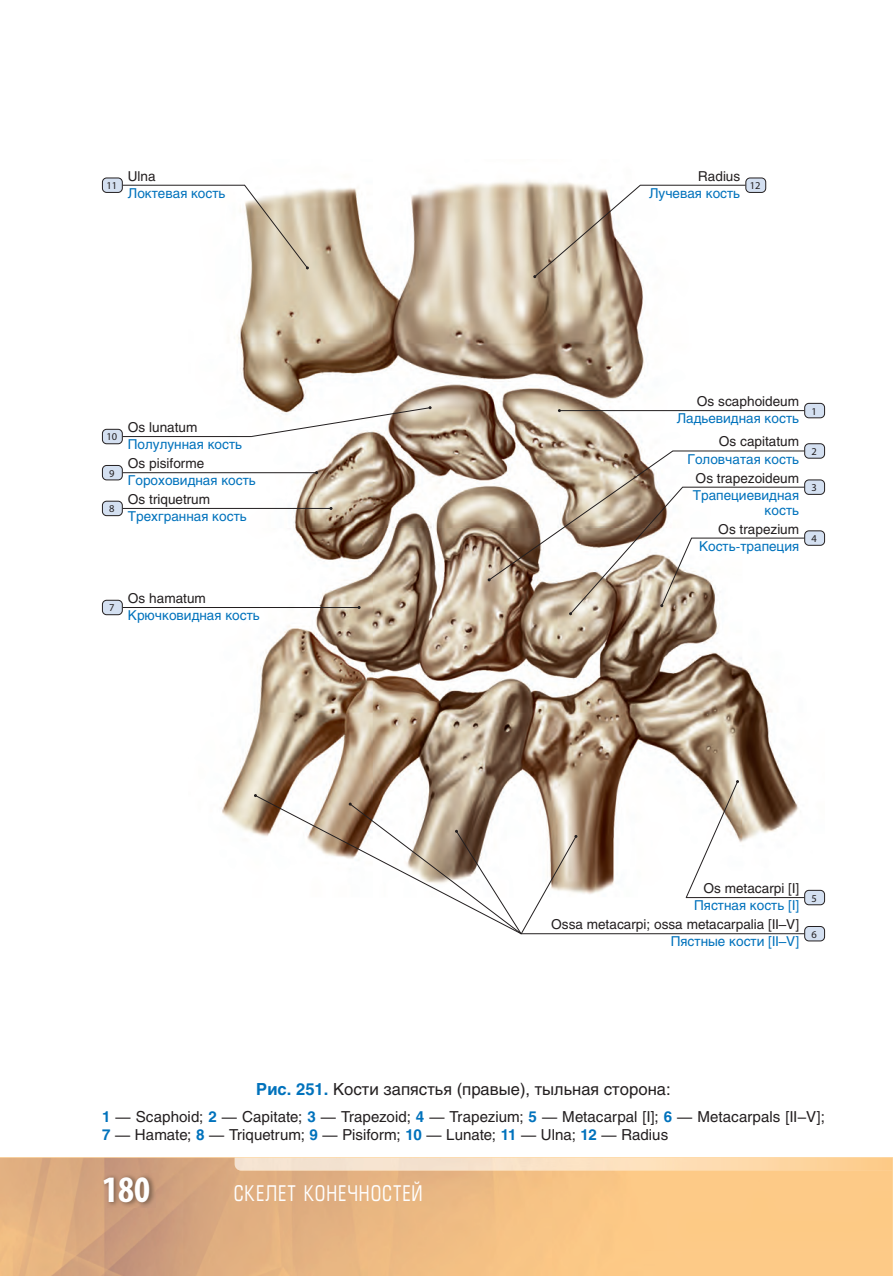
<style>
.page{position:relative;width:893px;height:1276px;background:#fff}
.page>*{position:absolute;margin:0;border:0;box-sizing:border-box;transform-origin:0 0}
.t1{font:700 condensed 37.5px "Myriad Pro";color:#fff}
.t2{font:21px "Europe Cond";letter-spacing:.06em;color:#fff;scale:.9 1}
.t3{font:16.5px "Helios";color:#231f20}
.t4{font:15px/18px "Helios";color:#231f20}
.t5{font:13.5px/15px "Helios";color:#0072bc;text-align:right}
.t6{font:13.5px "Helios";color:#231f20}
.t7{font:10.5px "Myriad Pro";color:#231f20}
.s1{font-weight:700;color:#0072bc}
</style>
<div class="page">
<img style="left:101px;top:1173px;width:55px;height:35px">
<img style="left:189px;top:177px;width:636px;height:729px">
<div style="left:102px;top:178px;width:20px;height:14px;background:#d4e0f1;border-radius:4px"></div>
<div style="left:102px;top:178px;width:21px;height:15px;border:1px solid #231f20;border-radius:4px"></div>
<div style="left:746px;top:178px;width:20px;height:14px;background:#d4e0f1;border-radius:4px"></div>
<div style="left:745px;top:178px;width:21px;height:15px;border:1px solid #231f20;border-radius:4px"></div>
<div style="left:805px;top:403px;width:20px;height:15px;background:#d4e0f1;border-radius:4px"></div>
<div style="left:804px;top:403px;width:21px;height:15px;border:1px solid #231f20;border-radius:4px"></div>
<div style="left:805px;top:444px;width:20px;height:14px;background:#d4e0f1;border-radius:4px"></div>
<div style="left:804px;top:443px;width:21px;height:15px;border:1px solid #231f20;border-radius:4px"></div>
<div style="left:805px;top:480px;width:20px;height:14px;background:#d4e0f1;border-radius:4px"></div>
<div style="left:804px;top:479px;width:21px;height:16px;border:1px solid #231f20;border-radius:4px"></div>
<div style="left:805px;top:531px;width:20px;height:14px;background:#d4e0f1;border-radius:4px"></div>
<div style="left:804px;top:530px;width:21px;height:16px;border:1px solid #231f20;border-radius:4px"></div>
<div style="left:102px;top:600px;width:20px;height:15px;background:#d4e0f1;border-radius:4px"></div>
<div style="left:102px;top:600px;width:21px;height:15px;border:1px solid #231f20;border-radius:4px"></div>
<div style="left:102px;top:501px;width:20px;height:14px;background:#d4e0f1;border-radius:4px"></div>
<div style="left:102px;top:501px;width:21px;height:15px;border:1px solid #231f20;border-radius:4px"></div>
<div style="left:102px;top:465px;width:20px;height:15px;background:#d4e0f1;border-radius:4px"></div>
<div style="left:102px;top:465px;width:21px;height:15px;border:1px solid #231f20;border-radius:4px"></div>
<div style="left:102px;top:429px;width:20px;height:15px;background:#d4e0f1;border-radius:4px"></div>
<div style="left:102px;top:429px;width:21px;height:15px;border:1px solid #231f20;border-radius:4px"></div>
<div style="left:805px;top:890px;width:20px;height:15px;background:#d4e0f1;border-radius:4px"></div>
<div style="left:804px;top:890px;width:21px;height:15px;border:1px solid #231f20;border-radius:4px"></div>
<div style="left:805px;top:926px;width:20px;height:15px;background:#d4e0f1;border-radius:4px"></div>
<div style="left:804px;top:926px;width:21px;height:15px;border:1px solid #231f20;border-radius:4px"></div>
<hr style="left:123px;top:185px;width:122px;height:1px;background:#231f20">
<hr style="left:640px;top:185px;width:105px;height:1px;background:#231f20">
<hr style="left:559px;top:410px;width:245px;height:1px;background:#231f20">
<hr style="left:673px;top:450px;width:131px;height:1px;background:#231f20">
<hr style="left:682px;top:487px;width:122px;height:1px;background:#231f20">
<hr style="left:691px;top:538px;width:113px;height:1px;background:#231f20">
<hr style="left:123px;top:607px;width:236px;height:1px;background:#231f20">
<hr style="left:123px;top:508px;width:208px;height:1px;background:#231f20">
<hr style="left:123px;top:472px;width:194px;height:1px;background:#231f20">
<hr style="left:123px;top:436px;width:129px;height:1px;background:#231f20">
<hr style="left:686px;top:897px;width:118px;height:1px;background:#231f20">
<hr style="left:521px;top:933px;width:283px;height:1px;background:#231f20">
<svg style="left:243px;top:184px;width:66px;height:85px"></svg>
<svg style="left:533px;top:184px;width:108px;height:94px"></svg>
<svg style="left:488px;top:450px;width:205px;height:165px"></svg>
<svg style="left:685px;top:780px;width:54px;height:118px"></svg>
<svg style="left:254px;top:794px;width:323px;height:141px"></svg>
<svg style="left:250px;top:406px;width:182px;height:31px"></svg>
<p class="t6" style="left:128px;top:171px;width:29px">Ulna</p>
<p class="t5" style="left:128px;top:187px;width:99px">Локтевая кость</p>
<p class="t6" style="left:698px;top:171px;width:44px">Radius</p>
<p class="t5" style="left:649px;top:187px;width:93px">Лучевая кость</p>
<p class="t7" style="left:106px;top:182px;width:12px">11</p>
<p class="t7" style="left:750px;top:182px;width:12px">12</p>
<p class="t7" style="left:106px;top:433px;width:12px">10</p>
<p class="t7" style="left:109px;top:469px;width:7px">9</p>
<p class="t7" style="left:109px;top:505px;width:7px">8</p>
<p class="t6" style="left:128px;top:422px;width:71px">Os lunatum</p>
<p class="t5" style="left:128px;top:438px;width:116px">Полулунная кость</p>
<p class="t6" style="left:128px;top:458px;width:78px">Os pisiforme</p>
<p class="t5" style="left:128px;top:474px;width:129px">Гороховидная кость</p>
<p class="t6" style="left:128px;top:494px;width:84px">Os triquetrum</p>
<p class="t5" style="left:128px;top:510px;width:120px">Трехгранная кость</p>
<p class="t7" style="left:109px;top:604px;width:7px">7</p>
<p class="t6" style="left:128px;top:593px;width:80px">Os hamatum</p>
<p class="t5" style="left:128px;top:609px;width:133px">Крючковидная кость</p>
<p class="t6" style="left:697px;top:396px;width:104px">Os scaphoideum</p>
<p class="t5" style="left:677px;top:412px;width:124px">Ладьевидная кость</p>
<p class="t6" style="left:719px;top:436px;width:82px">Os capitatum</p>
<p class="t5" style="left:687px;top:452px;width:113px">Головчатая кость</p>
<p class="t6" style="left:696px;top:472px;width:105px">Os trapezoideum</p>
<p class="t5" style="left:693px;top:489px;width:108px">Трапециевидная кость</p>
<p class="t6" style="left:718px;top:523px;width:82px">Os trapezium</p>
<p class="t5" style="left:699px;top:539px;width:102px">Кость-трапеция</p>
<p class="t7" style="left:811px;top:407px;width:7px">1</p>
<p class="t7" style="left:811px;top:447px;width:7px">2</p>
<p class="t7" style="left:811px;top:483px;width:7px">3</p>
<p class="t7" style="left:811px;top:534px;width:7px">4</p>
<p class="t6" style="left:703px;top:883px;width:97px">Os metacarpi [I]</p>
<p class="t5" style="left:694px;top:899px;width:106px">Пястная кость [I]</p>
<p class="t6" style="left:551px;top:919px;width:250px">Ossa metacarpi; ossa metacarpalia [II–V]</p>
<p class="t5" style="left:671px;top:935px;width:130px">Пястные кости [II–V]</p>
<p class="t7" style="left:811px;top:894px;width:7px">5</p>
<p class="t7" style="left:811px;top:930px;width:7px">6</p>
<p class="t3" style="left:256px;top:1083px;width:416px"><span class="s1">Рис. 251.</span> Кости запястья (правые), тыльная сторона:</p>
<p class="t4" style="left:102px;top:1109px;width:724px"><span class="s1">1</span> — Scaphoid; <span class="s1">2</span> — Capitate; <span class="s1">3</span> — Trapezoid; <span class="s1">4</span> — Trapezium; <span class="s1">5</span> — Metacarpal [I]; <span class="s1">6</span> — Metacarpals [II–V];<br><span class="s1">7</span> — Hamate; <span class="s1">8</span> — Triquetrum; <span class="s1">9</span> — Pisiform; <span class="s1">10</span> — Lunate; <span class="s1">11</span> — Ulna; <span class="s1">12</span> — Radius</p>
<h1 class="t1" style="left:102px;top:1176px;width:49px">180</h1>
<h2 class="t2" style="left:234px;top:1185px;width:211px">СКЕЛЕТ КОНЕЧНОСТЕЙ</h2>
</div>
